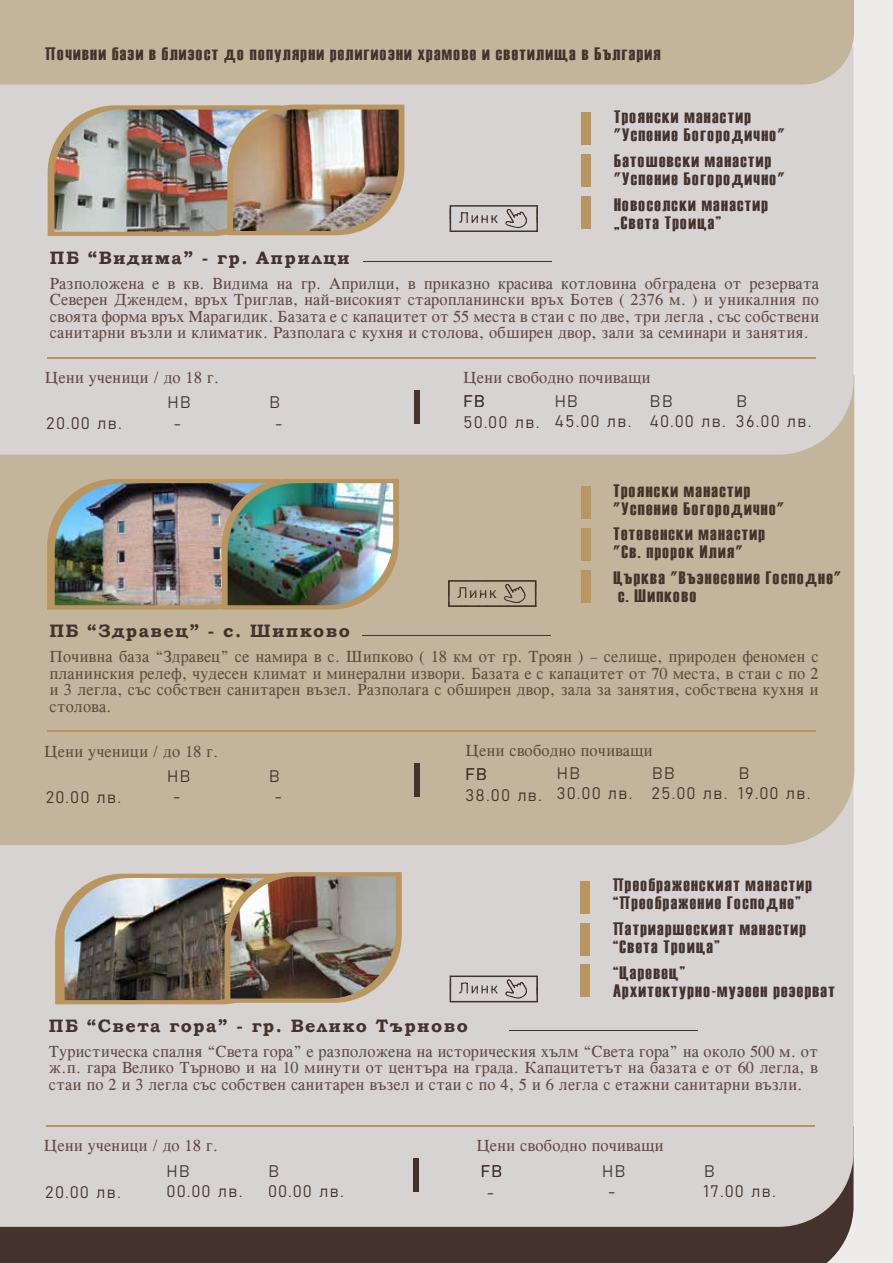
<style>
.page{position:relative;width:893px;height:1263px;background:#edecea}
.page>*{position:absolute;margin:0;border:0;box-sizing:border-box;transform-origin:0 0}
.t1{font:18px/18px "Haettenschweiler";letter-spacing:.075em;color:#43332c}
.t2{font:700 18px "Bookman Old Style";letter-spacing:.075em;color:#43332c}
.t3{font:16.5px/16.5px "CG Times";color:#604b43;text-align:justify}
.t4{font:16.5px "Bahnschrift";letter-spacing:.085em;color:#43332c}
.t5{font:15.15px "Bahnschrift";letter-spacing:.085em;color:#43332c}
</style>
<div class="page">
<div style="left:0;top:1227px;width:851px;height:36px;background:#43332c"></div>
<div style="left:0;top:845px;width:853px;height:382px;background:#d7d3d2"></div>
<div style="left:0;top:375px;width:854px;height:470px;background:#c2b59b"></div>
<div style="left:0;top:85px;width:853px;height:369px;background:#d7d3d2"></div>
<div style="left:0;top:0;width:854px;height:85px;background:#c2b59b"></div>
<hr style="left:363px;top:261px;width:189px;height:1px;background:#43332c">
<div style="left:414px;top:390px;width:6px;height:33px;background:#43332c"></div>
<div style="left:582px;top:112px;width:9px;height:33px;background:#b9955f"></div>
<div style="left:582px;top:154px;width:9px;height:33px;background:#b9955f"></div>
<div style="left:582px;top:196px;width:9px;height:33px;background:#b9955f"></div>
<hr style="left:47px;top:357px;width:769px;height:1px;background:#b9955f">
<hr style="left:363px;top:635px;width:188px;height:1px;background:#43332c">
<div style="left:414px;top:763px;width:6px;height:34px;background:#43332c"></div>
<div style="left:581px;top:486px;width:10px;height:33px;background:#b9955f"></div>
<div style="left:581px;top:528px;width:10px;height:33px;background:#b9955f"></div>
<div style="left:581px;top:570px;width:10px;height:33px;background:#b9955f"></div>
<hr style="left:47px;top:731px;width:768px;height:1px;background:#b9955f">
<hr style="left:509px;top:1030px;width:188px;height:1px;background:#43332c">
<div style="left:413px;top:1158px;width:6px;height:34px;background:#43332c"></div>
<div style="left:581px;top:881px;width:9px;height:32px;background:#b9955f"></div>
<div style="left:581px;top:922px;width:9px;height:33px;background:#b9955f"></div>
<div style="left:581px;top:964px;width:9px;height:33px;background:#b9955f"></div>
<hr style="left:46px;top:1125px;width:769px;height:2px;background:#b9955f">
<img style="left:48px;top:105px;width:356px;height:131px">
<img style="left:233px;top:110px;width:166px;height:121px">
<img style="left:47px;top:479px;width:352px;height:130px">
<img style="left:228px;top:483px;width:165px;height:122px">
<svg style="left:55px;top:872px;width:347px;height:132px;background:#847d71"></svg>
<img style="left:230px;top:876px;width:166px;height:122px">
<svg style="left:433px;top:205px;width:145px;height:27px;background:#c2bcbb"></svg>
<div style="left:429px;top:184px;width:144px;height:15px;background:#d7d3d2"></div>
<div style="left:429px;top:235px;width:144px;height:16px;background:#d7d3d2"></div>
<div style="left:414px;top:562px;width:150px;height:15px;background:#c2b59b"></div>
<svg style="left:414px;top:580px;width:150px;height:37px;background:#b5a890"></svg>
<div style="left:419px;top:978px;width:31px;height:17px;background:#d7d3d2"></div>
<div style="left:419px;top:953px;width:155px;height:17px;background:#d7d3d2"></div>
<svg style="left:422px;top:975px;width:154px;height:47px;background:#cbc7c5"></svg>
<hr style="left:422px;top:1019px;width:45px;height:3px;background:#d7d3d2">
<hr style="left:699px;top:751px;width:25px;height:4px;background:#c2b59b">
<p class="t1" style="left:45px;top:45px;width:617px">Почивни бази в близост до популярни религиозни храмове и светилища в България</p>
<p class="t2" style="left:50px;top:245px;width:301px">ПБ “Видима” - гр. Априлци</p>
<p class="t5" style="left:458px;top:206px;width:41px">Линк</p>
<p class="t1" style="left:614px;top:108px;width:172px">Троянски манастир "Успение Богородично"</p>
<p class="t1" style="left:614px;top:152px;width:172px">Батошевски манастир "Успение Богородично"</p>
<p class="t1" style="left:614px;top:195px;width:155px">Новоселски манастир „Света Троица”</p>
<p class="t3" style="left:50px;top:275px;width:771px">Разположена е в кв. Видима на гр. Априлци, в приказно красива котловина обградена от резервата Северен Джендем, връх Триглав, най-високият старопланински връх Ботев ( 2376 м. ) и уникалния по своята форма връх Марагидик. Базата е с капацитет от 55 места в стаи с по две, три легла , със собствени санитарни възли и климатик. Разполага с кухня и столова, обширен двор, зали за семинари и занятия.</p>
<p class="t3" style="left:45px;top:369px;width:176px">Цени ученици / до 18 г.</p>
<p class="t3" style="left:463px;top:369px;width:189px">Цени свободно почиващи</p>
<p class="t4" style="left:168px;top:390px;width:25px">НB</p>
<p class="t4" style="left:270px;top:390px;width:12px">B</p>
<p class="t4" style="left:555px;top:388px;width:25px">НB</p>
<p class="t4" style="left:736px;top:388px;width:12px">B</p>
<p class="t4" style="left:463px;top:389px;width:23px">FB</p>
<p class="t4" style="left:650px;top:388px;width:24px">BB</p>
<p class="t4" style="left:46px;top:411px;width:77px">20.00 лв.</p>
<p class="t4" style="left:173px;top:410px;width:9px">-</p>
<p class="t4" style="left:275px;top:410px;width:9px">-</p>
<p class="t4" style="left:463px;top:408px;width:264px">50.00 лв. 45.00 лв. 40.00 лв.</p>
<p class="t4" style="left:736px;top:408px;width:77px">36.00 лв.</p>
<p class="t2" style="left:49px;top:618px;width:302px">ПБ “Здравец” - с. Шипково</p>
<p class="t5" style="left:457px;top:581px;width:41px">Линк</p>
<p class="t1" style="left:613px;top:481px;width:172px">Троянски манастир "Успение Богородично"</p>
<p class="t1" style="left:613px;top:525px;width:153px">Тетевенски манастир "Св. пророк Илия"</p>
<p class="t1" style="left:613px;top:569px;width:229px">Църква "Възнесение Господне" с. Шипково</p>
<p class="t3" style="left:49px;top:648px;width:771px">Почивна база “Здравец” се намира в с. Шипково ( 18 км от гр. Троян ) – селище, природен феномен с планинския релеф, чудесен климат и минерални извори. Базата е с капацитет от 70 места, в стаи с по 2 и 3 легла, със собствен санитарен възел. Разполага с обширен двор, зала за занятия, собствена кухня и столова.</p>
<p class="t3" style="left:44px;top:743px;width:176px">Цени ученици / до 18 г.</p>
<p class="t3" style="left:465px;top:742px;width:189px">Цени свободно почиващи</p>
<p class="t4" style="left:167px;top:764px;width:25px">НB</p>
<p class="t4" style="left:269px;top:764px;width:12px">B</p>
<p class="t4" style="left:557px;top:761px;width:25px">НB</p>
<p class="t4" style="left:739px;top:761px;width:12px">B</p>
<p class="t4" style="left:465px;top:762px;width:23px">FB</p>
<p class="t4" style="left:652px;top:761px;width:24px">BB</p>
<p class="t4" style="left:46px;top:785px;width:77px">20.00 лв.</p>
<p class="t4" style="left:173px;top:784px;width:9px">-</p>
<p class="t4" style="left:274px;top:784px;width:9px">-</p>
<p class="t4" style="left:465px;top:781px;width:264px">38.00 лв. 30.00 лв. 25.00 лв.</p>
<p class="t4" style="left:738px;top:781px;width:74px">19.00 лв.</p>
<p class="t5" style="left:458px;top:976px;width:41px">Линк</p>
<p class="t1" style="left:613px;top:876px;width:200px">Преображенският манастир “Преображение Господне”</p>
<p class="t1" style="left:613px;top:920px;width:194px">Патриаршеският манастир “Света Троица”</p>
<p class="t1" style="left:613px;top:964px;width:223px">“Царевец”<br>Архитектурно-музеен резерват</p>
<p class="t2" style="left:49px;top:1013px;width:420px">ПБ “Света гора” - гр. Велико Търново</p>
<p class="t3" style="left:49px;top:1043px;width:771px">Туристическа спалня “Света гора” е разположена на историческия хълм “Света гора” на около 500 м. от ж.п. гара Велико Търново и на 10 минути от центъра на града. Капацитетът на базата е от 60 легла, в стаи по 2 и 3 легла със собствен санитарен възел и стаи с по 4, 5 и 6 легла с етажни санитарни възли.</p>
<p class="t3" style="left:44px;top:1137px;width:176px">Цени ученици / до 18 г.</p>
<p class="t3" style="left:476px;top:1137px;width:189px">Цени свободно почиващи</p>
<p class="t4" style="left:167px;top:1158px;width:25px">НB</p>
<p class="t4" style="left:269px;top:1158px;width:12px">B</p>
<p class="t4" style="left:481px;top:1158px;width:23px">FB</p>
<p class="t4" style="left:602px;top:1158px;width:25px">НB</p>
<p class="t4" style="left:704px;top:1158px;width:12px">B</p>
<p class="t4" style="left:45px;top:1179px;width:77px">20.00 лв.</p>
<p class="t4" style="left:167px;top:1178px;width:77px">00.00 лв.</p>
<p class="t4" style="left:268px;top:1178px;width:77px">00.00 лв.</p>
<p class="t4" style="left:486px;top:1179px;width:9px">-</p>
<p class="t4" style="left:608px;top:1178px;width:9px">-</p>
<p class="t4" style="left:704px;top:1178px;width:74px">17.00 лв.</p>
</div>
